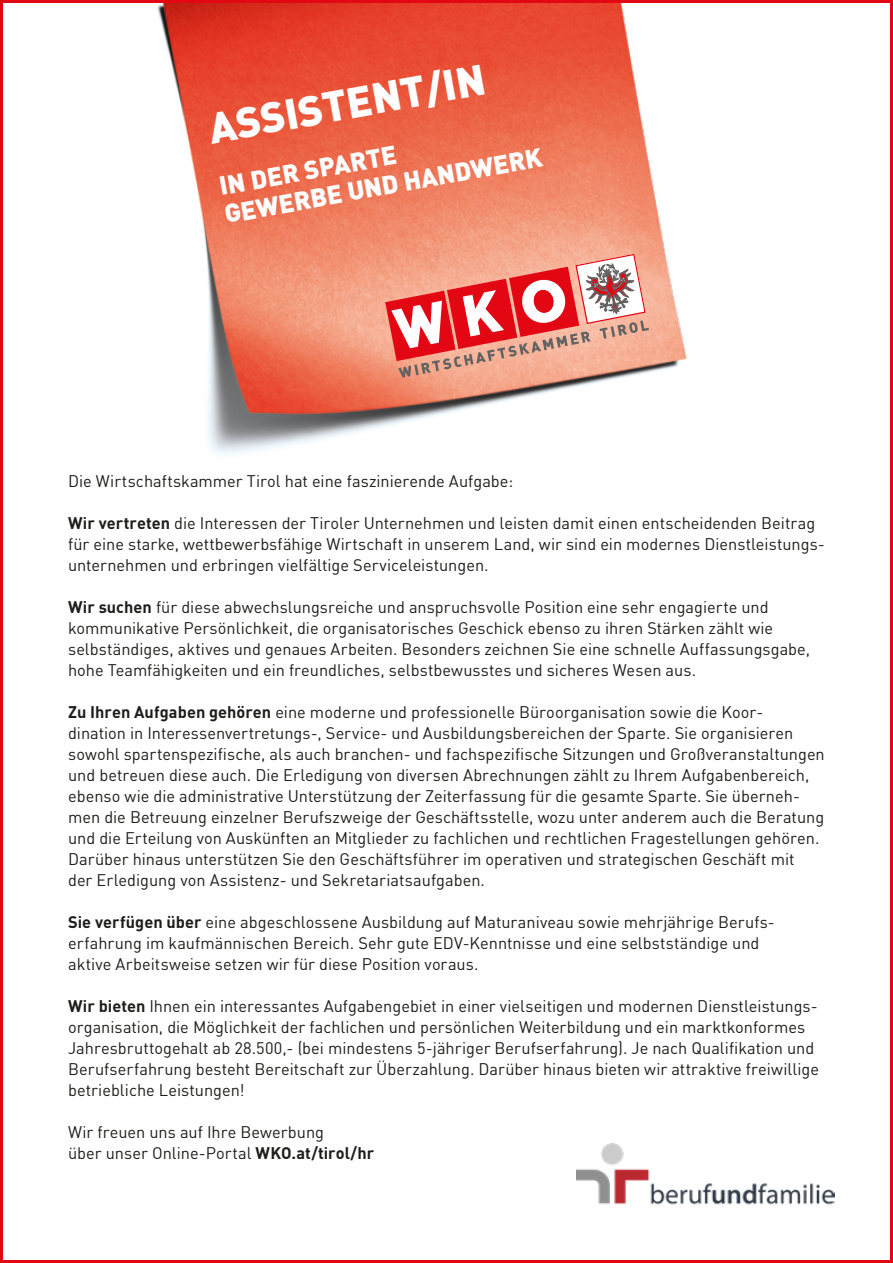
<style>
.page{position:relative;width:893px;height:1263px;background:#fff}
.page>*{position:absolute;margin:0;border:0;box-sizing:border-box;transform-origin:0 0}
.t1{font:900 42px "DIN";color:#fff}
.t2{font:900 25.5px "DIN";color:#fff}
.t3{font:16.5px/21px "DIN";color:#1d1d1b}
.s1{font-weight:700}
</style>
<div class="page">
<img style="left:157px;top:4px;width:530px;height:450px">
<svg style="left:385px;top:254px;width:264px;height:124px;background:#e88b81"></svg>
<img style="left:577px;top:1143px;width:257px;height:62px">
<p class="t1" style="left:204px;top:101px;width:282px;rotate:-10deg">ASSISTENT/IN</p>
<p class="t2" style="left:217px;top:169px;width:181px;rotate:-10deg">IN DER SPARTE</p>
<p class="t2" style="left:222px;top:197px;width:324px;rotate:-10deg">GEWERBE UND HANDWERK</p>
<p class="t3" style="left:68px;top:470px;width:447px">Die Wirtschaftskammer Tirol hat eine faszinierende Aufgabe:</p>
<p class="t3" style="left:68px;top:512px;width:758px"><span class="s1">Wir vertreten</span> die Interessen der Tiroler Unternehmen und leisten damit einen entscheidenden Beitrag für eine starke, wettbewerbsfähige Wirtschaft in unserem Land, wir sind ein modernes Dienstleistungs&shy;unternehmen und erbringen vielfältige Serviceleistungen.</p>
<p class="t3" style="left:68px;top:596px;width:744px"><span class="s1">Wir suchen</span> für diese abwechslungsreiche und anspruchsvolle Position eine sehr engagierte und kommunikative Persönlichkeit, die organisatorisches Geschick ebenso zu ihren Stärken zählt wie selbständiges, aktives und genaues Arbeiten. Besonders zeichnen Sie eine schnelle Auffassungsgabe, hohe Teamfähigkeiten und ein freundliches, selbstbewusstes und sicheres Wesen aus.</p>
<p class="t3" style="left:68px;top:701px;width:758px"><span class="s1">Zu Ihren Aufgaben gehören</span> eine moderne und professionelle Büroorganisation sowie die Koor&shy;dination in Interessenvertretungs-, Service- und Ausbildungsbereichen der Sparte. Sie organisieren sowohl spartenspezifische, als auch branchen- und fachspezifische Sitzungen und Großveranstaltungen und betreuen diese auch. Die Erledigung von diversen Abrechnungen zählt zu Ihrem Aufgabenbereich, ebenso wie die administrative Unterstützung der Zeiterfassung für die gesamte Sparte. Sie überneh&shy;men die Betreuung einzelner Berufszweige der Geschäftsstelle, wozu unter anderem auch die Beratung und die Erteilung von Auskünften an Mitglieder zu fachlichen und rechtlichen Fragestellungen gehören.<br>Darüber hinaus unterstützen Sie den Geschäftsführer im operativen und strategischen Geschäft mit</p>
<p class="t3" style="left:68px;top:869px;width:418px">der Erledigung von Assistenz- und Sekretariatsaufgaben.</p>
<p class="t3" style="left:68px;top:911px;width:708px"><span class="s1">Sie verfügen über</span> eine abgeschlossene Ausbildung auf Maturaniveau sowie mehrjährige Berufs&shy;erfahrung im kaufmännischen Bereich. Sehr gute EDV-Kenntnisse und eine selbstständige und</p>
<p class="t3" style="left:68px;top:953px;width:412px">aktive Arbeitsweise setzen wir für diese Position voraus.</p>
<p class="t3" style="left:68px;top:995px;width:752px"><span class="s1">Wir bieten</span> Ihnen ein interessantes Aufgabengebiet in einer vielseitigen und modernen Dienstleistungs&shy;organisation, die Möglichkeit der fachlichen und persönlichen Weiterbildung und ein marktkonformes Jahresbruttogehalt ab 28.500,- (bei mindestens 5-jähriger Berufserfahrung). Je nach Qualifikation und Berufserfahrung besteht Bereitschaft zur Überzahlung. Darüber hinaus bieten wir attraktive freiwillige betriebliche Leistungen!</p>
<p class="t3" style="left:68px;top:1121px;width:258px">Wir freuen uns auf Ihre Bewerbung</p>
<p class="t3" style="left:68px;top:1142px;width:308px">über unser Online-Portal <span class="s1">WKO.at/tirol/hr</span></p>
</div>
